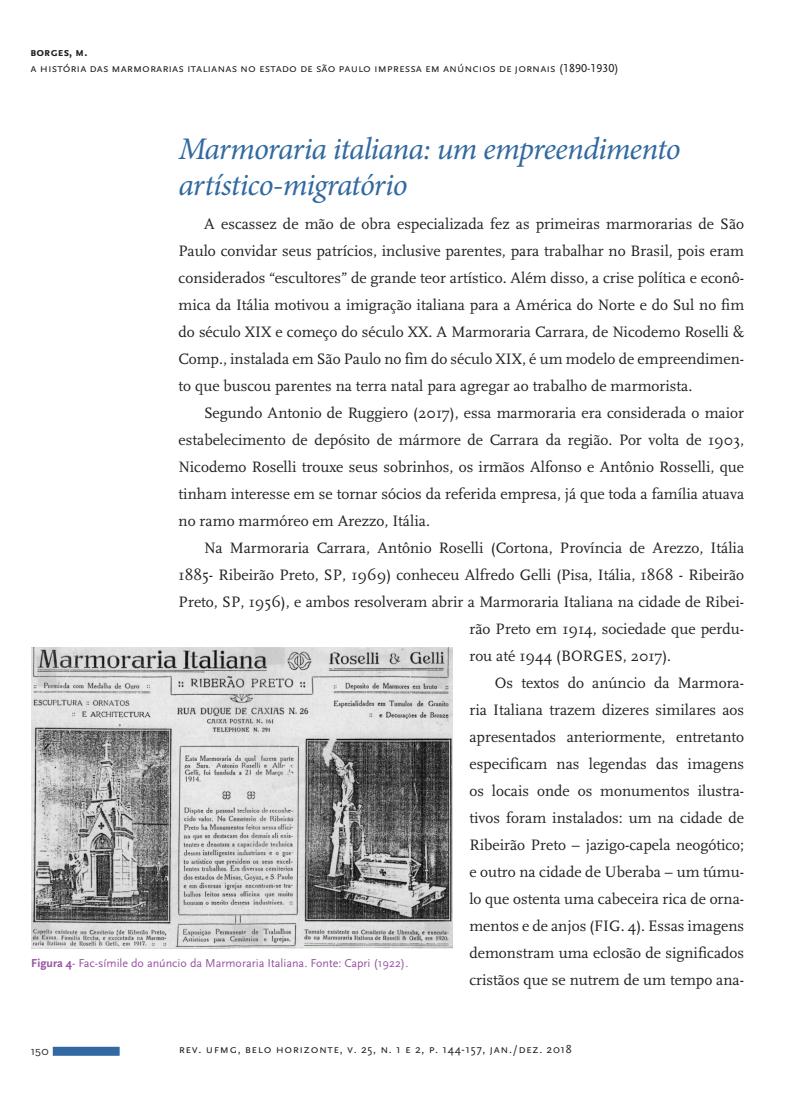
<style>
.page{position:relative;width:808px;height:1106px;background:#fff}
.page>*{position:absolute;margin:0;border:0;box-sizing:border-box;transform-origin:0 0}
.t1{font:italic 31.5px/36px "Minion Pro";letter-spacing:-.03em;color:#3169a0}
.t2{font:15.75px/27px "Scala";color:#231f20;text-align:justify}
.t3{font:12px "Scala Sans Caps";color:#231f20}
.t4{font:12px "Scala Sans";color:#9753a1}
.t5{font:12px "Scala Sans Caps";letter-spacing:.05em;color:#231f20}
.t6{font:700 12px "Scala Sans Caps";color:#231f20}
.t7{font:12px "Neutra Text";color:#231f20}
.s1{font-weight:700}
.s2{font-family:"Scala Sans"}
</style>
<div class="page">
<div style="left:53px;top:1046px;width:67px;height:9px;background:#3169a0"></div>
<img style="left:31px;top:647px;width:421px;height:301px">
<p class="t6" style="left:31px;top:45px;width:58px">borges, m.</p>
<p class="t3" style="left:31px;top:62px;width:590px">a história das marmorarias italianas no estado de são paulo impressa em anúncios de jornais (1890-1930)</p>
<h1 class="t1" style="left:179px;top:131px;width:503px">Marmoraria italiana: um empreendimento artístico-migratório</h1>
<p class="t2" style="left:179px;top:210px;width:567px;text-indent:26px">A escassez de mão de obra especializada fez as primeiras marmorarias de São Paulo convidar seus patrícios, inclusive parentes, para trabalhar no Brasil, pois eram considerados “escultores” de grande teor artístico. Além disso, a crise política e econô&shy;mica da Itália motivou a imigração italiana para a América do Norte e do Sul no fim do século XIX e começo do século XX. A Marmoraria Carrara, de Nicodemo Roselli &amp; Comp., instalada em São Paulo no fim do século XIX, é um modelo de empreendimen&shy;to que buscou parentes na terra natal para agregar ao trabalho de marmorista.</p>
<p class="t2" style="left:179px;top:399px;width:567px;text-indent:26px">Segundo Antonio de Ruggiero (2017), essa marmoraria era considerada o maior estabelecimento de depósito de mármore de Carrara da região. Por volta de 1903, Nicodemo Roselli trouxe seus sobrinhos, os irmãos Alfonso e Antônio Rosselli, que tinham interesse em se tornar sócios da referida empresa, já que toda a família atuava no ramo marmóreo em Arezzo, Itália.</p>
<p class="t2" style="left:204px;top:534px;width:541px">Na Marmoraria Carrara, Antônio Roselli (Cortona, Província de Arezzo, Itália</p>
<p class="t2" style="left:179px;top:561px;width:567px">1885- Ribeirão Preto, SP, 1969) conheceu Alfredo Gelli (Pisa, Itália, 1868 - Ribeirão</p>
<p class="t2" style="left:179px;top:588px;width:567px">Preto, SP, 1956), e ambos resolveram abrir a Marmoraria Italiana na cidade de Ribei-</p>
<p class="t2" style="left:469px;top:615px;width:276px">rão Preto em 1914, sociedade que perdu-</p>
<p class="t2" style="left:469px;top:642px;width:203px">rou até 1944 (BORGES, 2017).</p>
<p class="t2" style="left:495px;top:669px;width:251px">Os textos do anúncio da Marmora-</p>
<p class="t2" style="left:469px;top:696px;width:276px">ria Italiana trazem dizeres similares aos</p>
<p class="t2" style="left:469px;top:723px;width:276px">apresentados anteriormente, entretanto</p>
<p class="t2" style="left:469px;top:750px;width:276px">especificam nas legendas das imagens</p>
<p class="t2" style="left:469px;top:777px;width:276px">os locais onde os monumentos ilustra-</p>
<p class="t2" style="left:469px;top:804px;width:276px">tivos foram instalados: um na cidade de</p>
<p class="t2" style="left:469px;top:831px;width:276px">Ribeirão Preto – jazigo-capela neogótico;</p>
<p class="t2" style="left:469px;top:858px;width:276px">e outro na cidade de Uberaba – um túmu-</p>
<p class="t2" style="left:469px;top:885px;width:276px">lo que ostenta uma cabeceira rica de orna-</p>
<p class="t2" style="left:469px;top:912px;width:276px">mentos e de anjos (FIG. 4). Essas imagens</p>
<p class="t2" style="left:469px;top:939px;width:276px">demonstram uma eclosão de significados</p>
<p class="t2" style="left:469px;top:966px;width:276px">cristãos que se nutrem de um tempo ana-</p>
<p class="t4" style="left:31px;top:957px;width:379px"><span class="s1">Figura 4</span>- Fac-símile do anúncio da Marmoraria Italiana. Fonte: Capri (1922).</p>
<p class="t7" style="left:31px;top:1043px;width:19px">150</p>
<p class="t5" style="left:179px;top:1042px;width:394px">rev. ufmg, belo horizonte, v. <span class="s2">25</span>, n. <span class="s2">1</span> e <span class="s2">2</span>, p. <span class="s2">144-157</span>, jan./dez. <span class="s2">2018</span></p>
</div>
